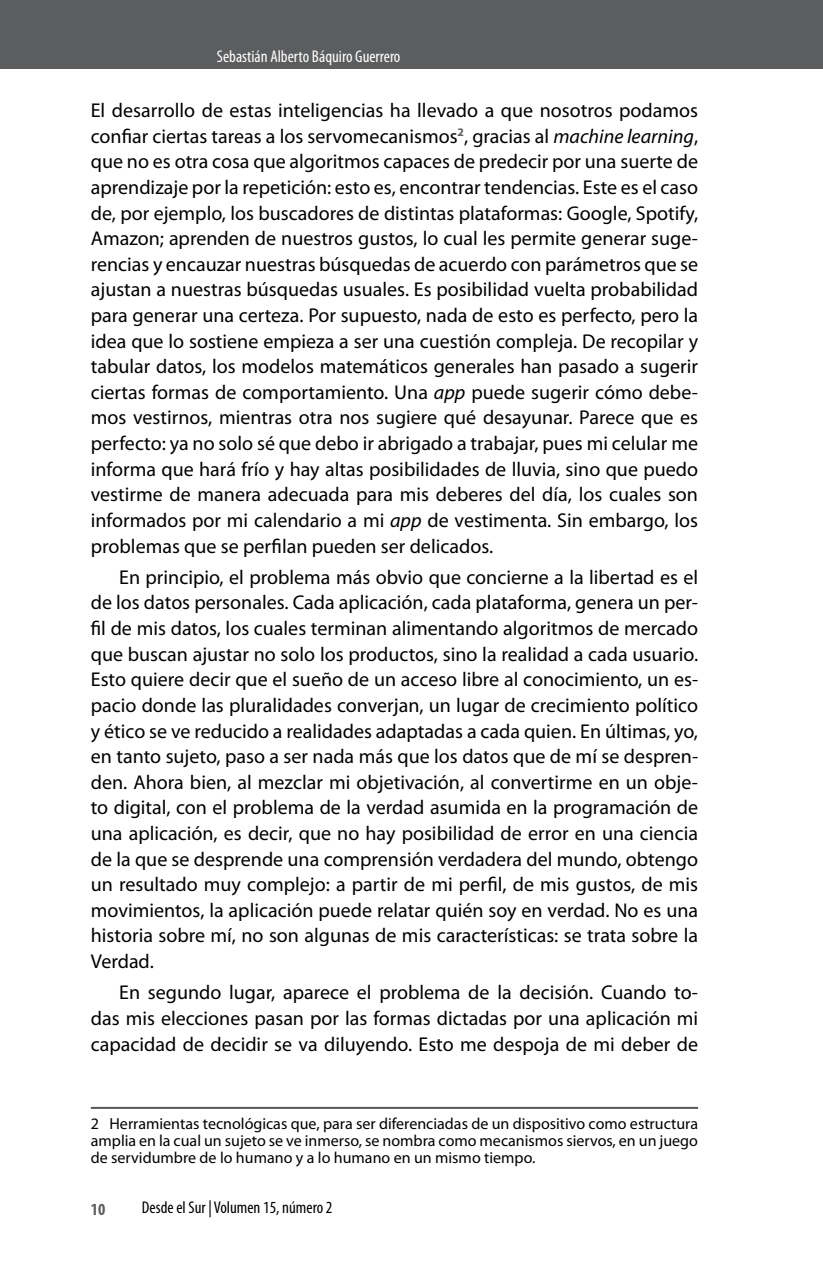
<style>
.page{position:relative;width:823px;height:1265px;background:#fff}
.page>*{position:absolute;margin:0;border:0;box-sizing:border-box;transform-origin:0 0}
.t1{font:20px/25.6px "Myriad Pro";color:#000;text-align:justify}
.t2{font:condensed 17px "Myriad Pro";color:#fff}
.t3{font:condensed 17px "Myriad Pro";color:#000}
.t4{font:700 condensed 17px "Myriad Pro";color:#5c5d5f}
.t5{font:16px/17px "Myriad Pro";color:#000;text-align:justify}
.s1{font-style:italic}
</style>
<div class="page">
<div style="left:0;top:0;width:822px;height:68px;background:#5c5d5f"></div>
<hr style="left:91px;top:1106px;width:606px;height:2px;background:#58585b">
<p class="t2" style="left:217px;top:46px;width:185px">Sebastián Alberto Báquiro Guerrero</p>
<p class="t1" style="left:91px;top:97px;width:608px">El desarrollo de estas inteligencias ha llevado a que nosotros podamos confiar ciertas tareas a los servomecanismos<sup>2</sup>, gracias al <span class="s1">machine learning</span>, que no es otra cosa que algoritmos capaces de predecir por una suerte de aprendizaje por la repetición: esto es, encontrar tendencias. Este es el caso de, por ejemplo, los buscadores de distintas plataformas: Google, Spotify, Amazon; aprenden de nuestros gustos, lo cual les permite generar suge&shy;rencias y encauzar nuestras búsquedas de acuerdo con parámetros que se ajustan a nuestras búsquedas usuales. Es posibilidad vuelta probabilidad para generar una certeza. Por supuesto, nada de esto es perfecto, pero la idea que lo sostiene empieza a ser una cuestión compleja. De recopilar y tabular datos, los modelos matemáticos generales han pasado a sugerir ciertas formas de comportamiento. Una <span class="s1">app</span> puede sugerir cómo debe&shy;mos vestirnos, mientras otra nos sugiere qué desayunar. Parece que es perfecto: ya no solo sé que debo ir abrigado a trabajar, pues mi celular me informa que hará frío y hay altas posibilidades de lluvia, sino que puedo vestirme de manera adecuada para mis deberes del día, los cuales son informados por mi calendario a mi <span class="s1">app</span> de vestimenta. Sin embargo, los problemas que se perfilan pueden ser delicados.</p>
<p class="t1" style="left:91px;top:564px;width:608px;text-indent:28px">En principio, el problema más obvio que concierne a la libertad es el de los datos personales. Cada aplicación, cada plataforma, genera un per&shy;fil de mis datos, los cuales terminan alimentando algoritmos de mercado que buscan ajustar no solo los productos, sino la realidad a cada usuario.<br>Esto quiere decir que el sueño de un acceso libre al conocimiento, un es&shy;pacio donde las pluralidades converjan, un lugar de crecimiento político y ético se ve reducido a realidades adaptadas a cada quien. En últimas, yo, en tanto sujeto, paso a ser nada más que los datos que de mí se despren&shy;den. Ahora bien, al mezclar mi objetivación, al convertirme en un obje&shy;to digital, con el problema de la verdad asumida en la programación de una aplicación, es decir, que no hay posibilidad de error en una ciencia de la que se desprende una comprensión verdadera del mundo, obtengo un resultado muy complejo: a partir de mi perfil, de mis gustos, de mis movimientos, la aplicación puede relatar quién soy en verdad. No es una historia sobre mí, no son algunas de mis características: se trata sobre la Verdad.</p>
<p class="t1" style="left:91px;top:979px;width:608px;text-indent:28px">En segundo lugar, aparece el problema de la decisión. Cuando to&shy;das mis elecciones pasan por las formas dictadas por una aplicación mi capacidad de decidir se va diluyendo. Esto me despoja de mi deber de</p>
<p class="t5" style="left:91px;top:1114px;width:608px">2 Herramientas tecnológicas que, para ser diferenciadas de un dispositivo como estructura amplia en la cual un sujeto se ve inmerso, se nombra como mecanismos siervos, en un juego de servidumbre de lo humano y a lo humano en un mismo tiempo.</p>
<p class="t4" style="left:91px;top:1198px;width:16px">10</p>
<p class="t3" style="left:142px;top:1196px;width:192px">Desde el Sur | Volumen 15, número 2</p>
</div>
